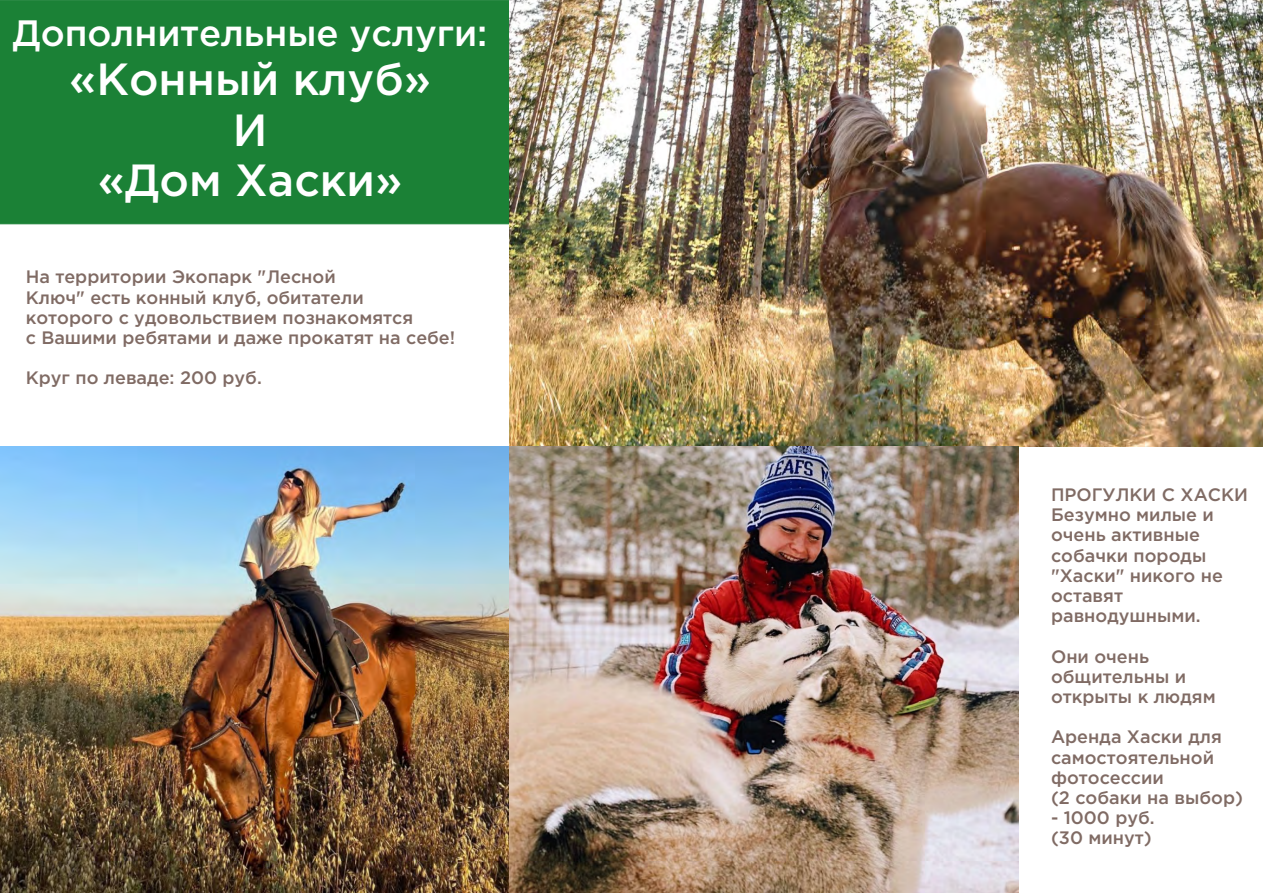
<style>
.page{position:relative;width:1263px;height:893px;background:#fff}
.page>*{position:absolute;margin:0;border:0;box-sizing:border-box;transform-origin:0 0}
.t1{font:500 45px/50.6px "Gotham Pro";color:#fff;text-align:center}
.t2{font:500 36.6px "Gotham Pro";color:#fff}
.t3{font:500 18px/20.2px "Gotham Pro";color:#806b64}
</style>
<div class="page">
<div style="left:0;top:0;width:509px;height:224px;background:#1b8136"></div>
<img style="left:509px;top:0;width:754px;height:446px">
<img style="left:0;top:446px;width:509px;height:447px">
<img style="left:509px;top:446px;width:509px;height:447px">
<h2 class="t2" style="left:13px;top:20px;width:476px">Дополнительные услуги:</h2>
<h1 class="t1" style="left:69px;top:57px;width:363px">«Конный клуб»<br>И<br>«Дом Хаски»</h1>
<p class="t3" style="left:26px;top:268px;width:431px">На территории Экопарк "Лесной<br>Ключ" есть конный клуб, обитатели которого с удовольствием познакомятся<br>с Вашими ребятами и даже прокатят на себе!</p>
<p class="t3" style="left:26px;top:369px;width:238px">Круг по леваде: 200 руб.</p>
<p class="t3" style="left:1051px;top:486px;width:199px">ПРОГУЛКИ С ХАСКИ<br>Безумно милые и очень активные собачки породы "Хаски" никого не оставят равнодушными.</p>
<p class="t3" style="left:1051px;top:647px;width:166px">Они очень общительны и открыты к людям</p>
<p class="t3" style="left:1051px;top:728px;width:193px">Аренда Хаски для самостоятельной фотосессии<br>(2 собаки на выбор)</p>
<p class="t3" style="left:1051px;top:809px;width:105px">- 1000 руб. (30 минут)</p>
</div>
